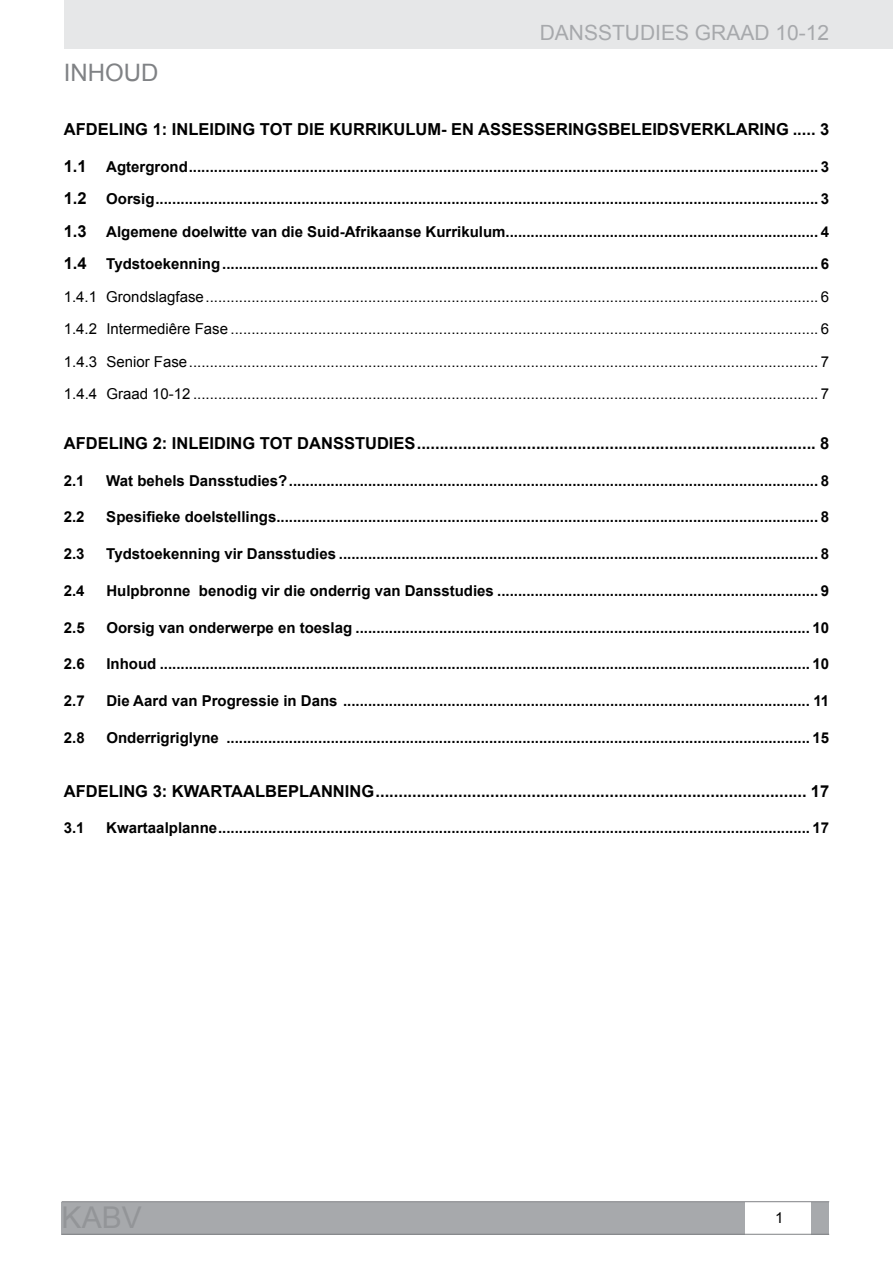
<style>
.page{position:relative;width:893px;height:1263px;background:#fff}
.page>*{position:absolute;margin:0;border:0;box-sizing:border-box;transform-origin:0 0}
.t1{font:24px "Arial";color:#808285}
.t2{font:21px "Arial";color:#a7a9ac}
.t3{font:700 16.5px "Arial";color:#000}
.t4{font:700 15px "Arial";color:#000}
.t5{font:15px/32.5px "Arial";color:#000;text-align:justify}
.s1{font-weight:700;font-size:16.5px}
.s2{font-weight:700}
</style>
<div class="page">
<div style="left:64px;top:0;width:829px;height:49px;background:#e6e7e8"></div>
<div style="left:62px;top:1202px;width:683px;height:32px;background:#a7a9ac"></div>
<div style="left:812px;top:1202px;width:17px;height:32px;background:#a7a9ac"></div>
<hr style="left:62px;top:1234px;width:767px;height:1px;background:#808285">
<hr style="left:62px;top:1201px;width:767px;height:1px;background:#808285">
<h1 class="t1" style="left:64px;top:57px;width:96px">INHOUD</h1>
<h2 class="t2" style="left:540px;top:19px;width:291px">DANSSTUDIES GRAAD 10-12</h2>
<p class="t3" style="left:64px;top:118px;width:767px">AFDELING 1: INLEIDING TOT DIE KURRIKULUM- EN ASSESSERINGSBELEIDSVERKLARING ..... 3</p>
<p class="t5" style="left:64px;top:150px;width:767px"><span class="s1">1.1</span> <span class="s2">Agtergrond....................................................................................................................................................... 3<br></span><span class="s1">1.2</span> <span class="s2">Oorsig............................................................................................................................................................... 3<br></span><span class="s1">1.3</span> <span class="s2">Algemene doelwitte van die Suid-Afrikaanse Kurrikulum........................................................................... 4<br></span><span class="s1">1.4</span> <span class="s2">Tydstoekenning............................................................................................................................................... 6<br></span>1.4.1 Grondslagfase................................................................................................................................................... 6<br>1.4.2 Intermediêre Fase ............................................................................................................................................. 6<br>1.4.3 Senior Fase....................................................................................................................................................... 7<br>1.4.4 Graad 10-12 ...................................................................................................................................................... 7</p>
<p class="t3" style="left:64px;top:432px;width:767px">AFDELING 2: INLEIDING TOT DANSSTUDIES....................................................................................... 8</p>
<p class="t4" style="left:64px;top:470px;width:22px">2.1</p>
<p class="t4" style="left:106px;top:470px;width:724px">Wat behels Dansstudies?............................................................................................................................... 8</p>
<p class="t4" style="left:64px;top:507px;width:22px">2.2</p>
<p class="t4" style="left:106px;top:507px;width:724px">Spesifieke doelstellings.................................................................................................................................. 8</p>
<p class="t4" style="left:64px;top:544px;width:22px">2.3</p>
<p class="t4" style="left:106px;top:544px;width:724px">Tydstoekenning vir Dansstudies ................................................................................................................... 8</p>
<p class="t4" style="left:64px;top:581px;width:22px">2.4</p>
<p class="t4" style="left:106px;top:581px;width:724px">Hulpbronne benodig vir die onderrig van Dansstudies ............................................................................. 9</p>
<p class="t4" style="left:64px;top:617px;width:22px">2.5</p>
<p class="t4" style="left:106px;top:617px;width:724px">Oorsig van onderwerpe en toeslag ............................................................................................................. 10</p>
<p class="t4" style="left:64px;top:654px;width:22px">2.6</p>
<p class="t4" style="left:106px;top:654px;width:724px">Inhoud ............................................................................................................................................................ 10</p>
<p class="t4" style="left:64px;top:691px;width:22px">2.7</p>
<p class="t4" style="left:106px;top:691px;width:724px">Die Aard van Progressie in Dans ................................................................................................................ 11</p>
<p class="t4" style="left:64px;top:728px;width:22px">2.8</p>
<p class="t4" style="left:106px;top:728px;width:724px">Onderrigriglyne ............................................................................................................................................ 15</p>
<p class="t3" style="left:64px;top:780px;width:121px">AFDELING 3: kwartaalbeplanning</p>
<p class="t3" style="left:375px;top:780px;width:455px">.............................................................................................. 17</p>
<p class="t4" style="left:64px;top:818px;width:22px">3.1</p>
<p class="t4" style="left:106px;top:818px;width:724px">Kwartaalplanne.............................................................................................................................................. 17</p>
<p class="t5" style="left:775px;top:1201px;width:10px">1</p>
</div>
